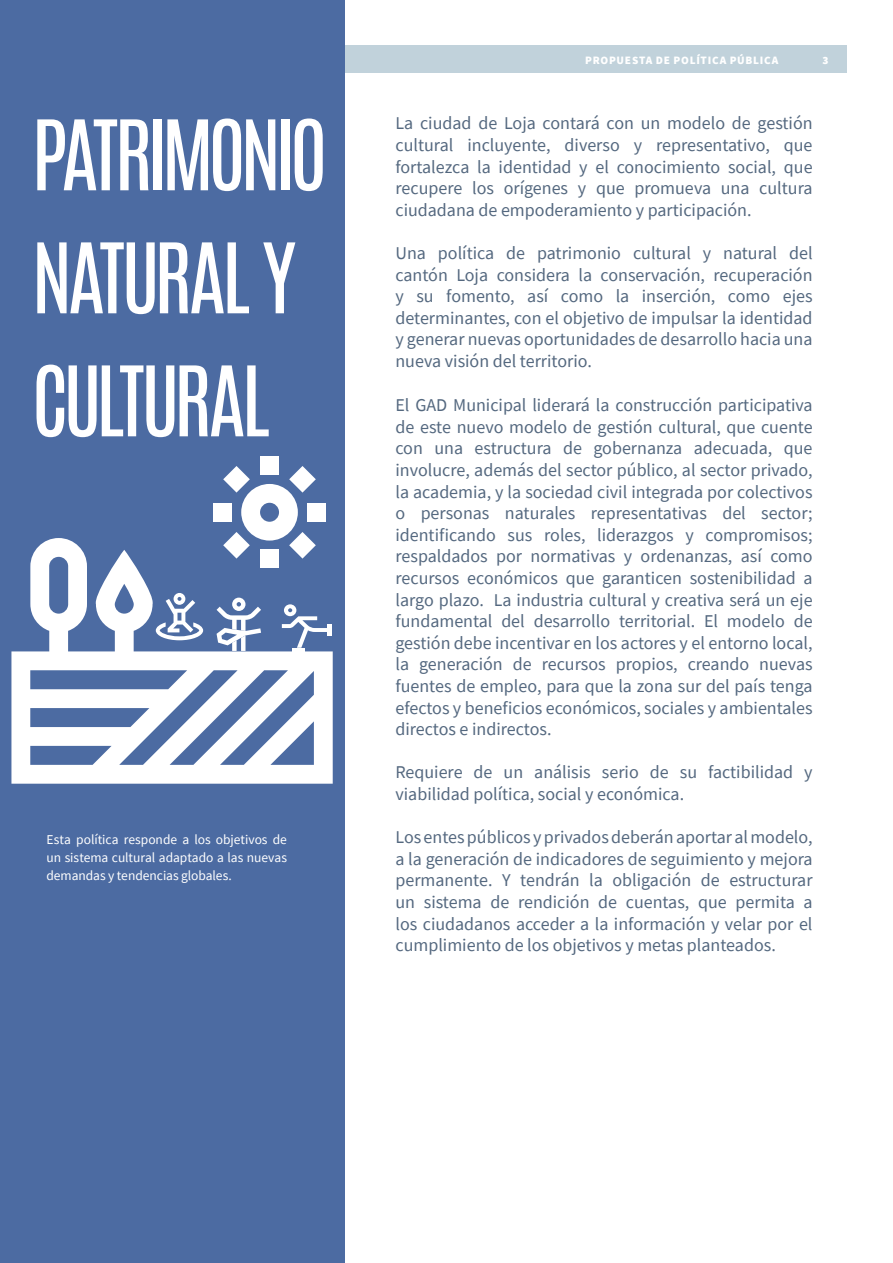
<style>
.page{position:relative;width:893px;height:1263px;background:#fff}
.page>*{position:absolute;margin:0;border:0;box-sizing:border-box;transform-origin:0 0}
.Headline{font:82.5px/123px "Antonio";letter-spacing:-.07em;color:#fff}
.t1{font:18px/21.6px "Source Sans Pro";color:#54687f;text-align:justify}
.Master_Page___Left{font:13.5px/18px "Source Sans Pro";color:#fff;text-align:justify}
.t2{font:900 11.25px "Source Sans Pro";letter-spacing:.07em;color:#fff}
</style>
<div class="page">
<div style="left:46px;top:46px;width:801px;height:27px;background:#c1d2db"></div>
<div style="left:0;top:0;width:344px;height:1263px;background:#4c6ba2"></div>
<div style="left:260px;top:456px;width:19px;height:19px;background:#fff"></div>
<div style="left:307px;top:503px;width:19px;height:19px;background:#fff"></div>
<div style="left:213px;top:503px;width:19px;height:19px;background:#fff"></div>
<svg style="left:11px;top:538px;width:322px;height:246px"></svg>
<svg style="left:223px;top:466px;width:93px;height:93px"></svg>
<svg style="left:217px;top:598px;width:44px;height:53px"></svg>
<svg style="left:156px;top:593px;width:47px;height:47px"></svg>
<hr style="left:328px;top:624px;width:4px;height:12px;background:#fff">
<svg style="left:282px;top:604px;width:46px;height:44px"></svg>
<hr style="left:292px;top:648px;width:13px;height:4px;background:#fff">
<p class="t2" style="left:585px;top:52px;width:195px">PROPUESTA DE POLÍTICA PÚBLICA</p>
<p class="t2" style="left:823px;top:52px;width:8px">3</p>
<p class="Headline" style="left:32px;top:94px;width:298px">PATRIMONIO<br>NATURAL Y<br>CULTURAL</p>
<p class="t1" style="left:395px;top:113px;width:419px">La ciudad de Loja contará con un modelo de gestión cultural incluyente, diverso y representativo, que fortalezca la identidad y el conocimiento social, que recupere los orígenes y que promueva una cultura ciudadana de empoderamiento y participación.</p>
<p class="t1" style="left:395px;top:242px;width:419px">Una política de patrimonio cultural y natural del cantón Loja considera la conservación, recuperación y su fomento, así como la inserción, como ejes determinantes, con el objetivo de impulsar la identidad y generar nuevas oportunidades de desarrollo hacia una nueva visión del territorio.</p>
<p class="t1" style="left:395px;top:394px;width:419px">El GAD Municipal liderará la construcción participativa de este nuevo modelo de gestión cultural, que cuente con una estructura de gobernanza adecuada, que involucre, además del sector público, al sector privado, la academia, y la sociedad civil integrada por colectivos o personas naturales representativas del sector; identificando sus roles, liderazgos y compromisos; respaldados por normativas y ordenanzas, así como recursos económicos que garanticen sostenibilidad a largo plazo. La industria cultural y creativa será un eje fundamental del desarrollo territorial. El modelo de gestión debe incentivar en los actores y el entorno local, la generación de recursos propios, creando nuevas fuentes de empleo, para que la zona sur del país tenga efectos y beneficios económicos, sociales y ambientales directos e indirectos.</p>
<p class="t1" style="left:395px;top:761px;width:419px">Requiere de un análisis serio de su factibilidad y viabilidad política, social y económica.</p>
<p class="t1" style="left:395px;top:826px;width:419px">Los entes públicos y privados deberán aportar al modelo, a la generación de indicadores de seguimiento y mejora permanente. Y tendrán la obligación de estructurar un sistema de rendición de cuentas, que permita a los ciudadanos acceder a la información y velar por el cumplimiento de los objetivos y metas planteados.</p>
<p class="Master_Page___Left" style="left:46px;top:830px;width:242px">Esta política responde a los objetivos de un sistema cultural adaptado a las nuevas demandas y tendencias globales.</p>
</div>
